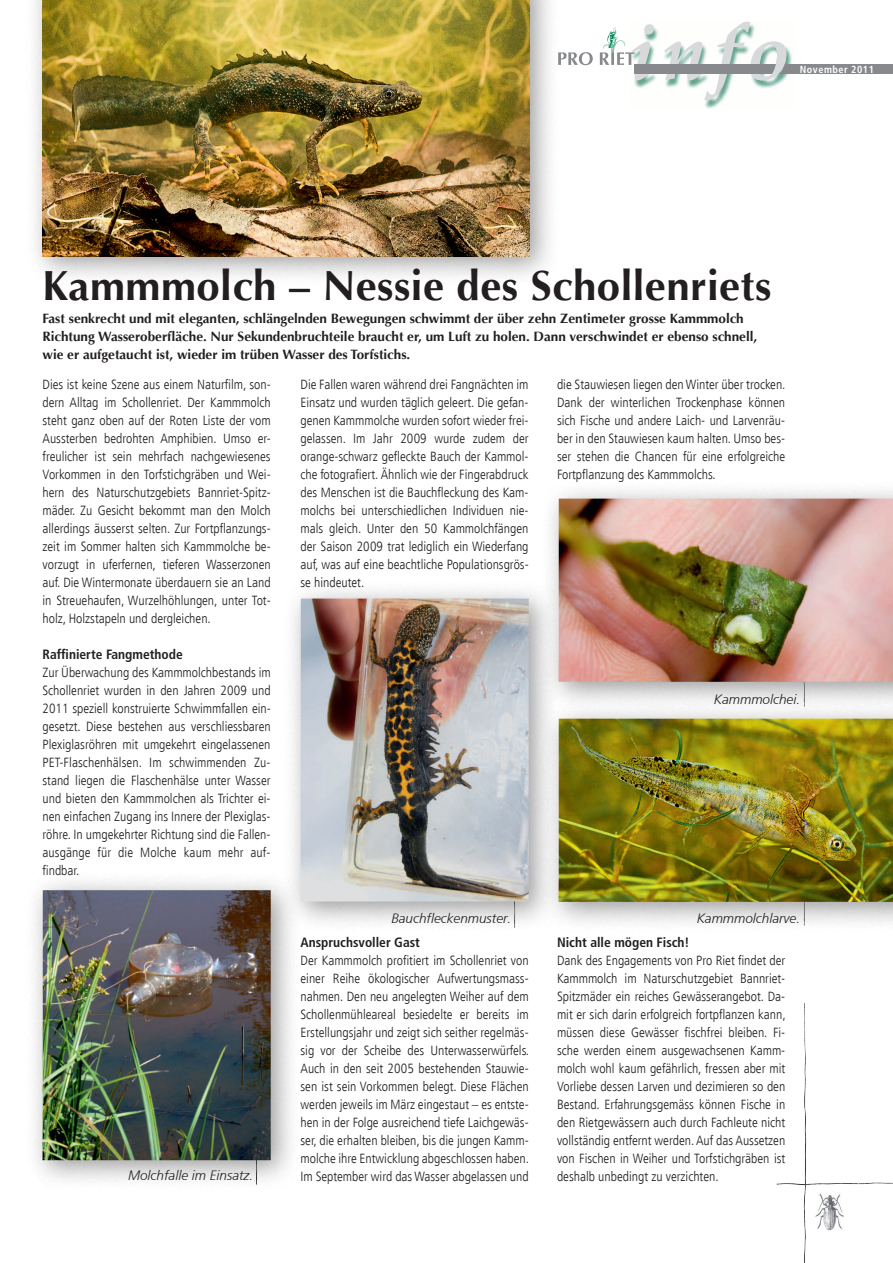
<style>
.page{position:relative;width:893px;height:1263px;background:#fff}
.page>*{position:absolute;margin:0;border:0;box-sizing:border-box;transform-origin:0 0}
.t1{font:700 42px "Optima";letter-spacing:.01em;color:#231f20}
.t2{font:300 condensed 13.5px/18px "Frutiger";color:#231f20;text-align:justify}
.t3{font:700 13.5px/18px "Optima";color:#231f20}
.t4{font:italic 300 13.5px "Frutiger";color:#231f20}
.t5{font:700 condensed 13.5px "Frutiger";color:#231f20}
.t6{font:700 condensed 10.2px "Frutiger";letter-spacing:.05em;color:#fff}
</style>
<div class="page">
<img style="left:816px;top:1182px;width:77px;height:2px">
<img style="left:804px;top:1003px;width:1px;height:42px">
<div style="left:24px;top:0;width:536px;height:287px;background:#231f20;opacity:.45"></div>
<img style="left:43px;top:0;width:486px;height:256px">
<img style="left:634px;top:27px;width:158px;height:81px">
<svg style="left:558px;top:52px;width:35px;height:13px"></svg>
<svg style="left:600px;top:24px;width:54px;height:56px"></svg>
<div style="left:635px;top:64px;width:258px;height:10px;background:#87898c"></div>
<svg style="left:664px;top:22px;width:122px;height:78px"></svg>
<div style="left:635px;top:64px;width:131px;height:10px;background:#87898c"></div>
<img style="left:815px;top:1193px;width:29px;height:37px">
<div style="left:540px;top:480px;width:353px;height:233px;background:#231f20;opacity:.45"></div>
<img style="left:558px;top:499px;width:335px;height:183px">
<div style="left:540px;top:700px;width:353px;height:233px;background:#231f20;opacity:.45"></div>
<img style="left:560px;top:719px;width:333px;height:183px">
<div style="left:281px;top:579px;width:279px;height:353px;background:#231f20;opacity:.45"></div>
<img style="left:300px;top:598px;width:229px;height:303px">
<div style="left:23px;top:871px;width:279px;height:320px;background:#231f20;opacity:.45"></div>
<img style="left:43px;top:890px;width:228px;height:270px">
<p class="t6" style="left:800px;top:63px;width:76px">November 2011</p>
<h1 class="t1" style="left:43px;top:261px;width:730px">Kammmolch – Nessie des Schollenriets</h1>
<p class="t3" style="left:43px;top:309px;width:716px">Fast senkrecht und mit eleganten, schlängelnden Bewegungen schwimmt der über zehn Zentimeter grosse Kammmolch<br>Richtung Wasseroberfläche. Nur Sekundenbruchteile braucht er, um Luft zu holen. Dann verschwindet er ebenso schnell, wie er aufgetaucht ist, wieder im trüben Wasser des Torfstichs.</p>
<p class="t2" style="left:43px;top:375px;width:230px">Dies ist keine Szene aus einem Naturfilm, son&shy;dern Alltag im Schollenriet. Der Kammmolch steht ganz oben auf der Roten Liste der vom Aussterben bedrohten Amphibien. Umso er&shy;freulicher ist sein mehrfach nachgewiesenes Vorkommen in den Torfstichgräben und Wei&shy;hern des Naturschutzgebiets Bannriet-Spitz&shy;mäder. Zu Gesicht bekommt man den Molch allerdings äusserst selten. Zur Fortpflanzungs&shy;zeit im Sommer halten sich Kammmolche be&shy;vorzugt in uferfernen, tieferen Wasserzonen auf. Die Wintermonate überdauern sie an Land in Streuehaufen, Wurzelhöhlungen, unter Tot&shy;holz, Holzstapeln und dergleichen.</p>
<p class="t5" style="left:43px;top:646px;width:142px">Raffinierte Fangmethode</p>
<p class="t2" style="left:43px;top:663px;width:230px">Zur Überwachung des Kammmolchbestands im Schollenriet wurden in den Jahren 2009 und 2011 speziell konstruierte Schwimmfallen ein&shy;gesetzt. Diese bestehen aus verschliessbaren Plexiglasröhren mit umgekehrt eingelassenen PET-Flaschenhälsen. Im schwimmenden Zu&shy;stand liegen die Flaschenhälse unter Wasser und bieten den Kammmolchen als Trichter ei&shy;nen einfachen Zugang ins Innere der Plexiglas&shy;röhre. In umgekehrter Richtung sind die Fallen&shy;ausgänge für die Molche kaum mehr auf&shy;findbar.</p>
<p class="t4" style="left:128px;top:1168px;width:127px">Molchfalle im Einsatz.</p>
<p class="t2" style="left:300px;top:375px;width:230px">Die Fallen waren während drei Fangnächten im Einsatz und wurden täglich geleert. Die gefan&shy;genen Kammmolche wurden sofort wieder frei&shy;gelassen. Im Jahr 2009 wurde zudem der orange-schwarz gefleckte Bauch der Kammol&shy;che fotografiert. Ähnlich wie der Fingerabdruck des Menschen ist die Bauchfleckung des Kam&shy;molchs bei unterschiedlichen Individuen nie&shy;mals gleich. Unter den 50 Kammolchfängen der Saison 2009 trat lediglich ein Wiederfang auf, was auf eine beachtliche Populationsgrös&shy;se hindeutet.</p>
<p class="t2" style="left:557px;top:375px;width:230px">die Stauwiesen liegen den Winter über trocken.<br>Dank der winterlichen Trockenphase können sich Fische und andere Laich- und Larvenräu&shy;ber in den Stauwiesen kaum halten. Umso bes&shy;ser stehen die Chancen für eine erfolgreiche Fortpflanzung des Kammmolchs.</p>
<p class="t4" style="left:714px;top:692px;width:88px">Kammmolchei.</p>
<p class="t4" style="left:391px;top:910px;width:122px">Bauchfleckenmuster.</p>
<p class="t5" style="left:300px;top:934px;width:121px">Anspruchsvoller Gast</p>
<p class="t2" style="left:300px;top:951px;width:230px">Der Kammmolch profitiert im Schollenriet von einer Reihe ökologischer Aufwertungsmass&shy;nahmen. Den neu angelegten Weiher auf dem Schollenmühleareal besiedelte er bereits im Erstellungsjahr und zeigt sich seither regelmäs&shy;sig vor der Scheibe des Unterwasserwürfels.<br>Auch in den seit 2005 bestehenden Stauwie&shy;sen ist sein Vorkommen belegt. Diese Flächen werden jeweils im März eingestaut – es entste&shy;hen in der Folge ausreichend tiefe Laichgewäs&shy;ser, die erhalten bleiben, bis die jungen Kamm&shy;molche ihre Entwicklung abgeschlossen haben.<br>Im September wird das Wasser abgelassen und</p>
<p class="t4" style="left:697px;top:911px;width:105px">Kammmolchlarve.</p>
<p class="t5" style="left:557px;top:934px;width:134px">Nicht alle mögen Fisch!</p>
<p class="t2" style="left:557px;top:951px;width:230px">Dank des Engagements von Pro Riet findet der Kammmolch im Naturschutzgebiet Bannriet-Spitzmäder ein reiches Gewässerangebot. Da&shy;mit er sich darin erfolgreich fortpflanzen kann, müssen diese Gewässer fischfrei bleiben. Fi&shy;sche werden einem ausgewachsenen Kamm&shy;molch wohl kaum gefährlich, fressen aber mit Vorliebe dessen Larven und dezimieren so den Bestand. Erfahrungsgemäss können Fische in den Rietgewässern auch durch Fachleute nicht vollständig entfernt werden. Auf das Aussetzen von Fischen in Weiher und Torfstichgräben ist deshalb unbedingt zu verzichten.</p>
</div>
